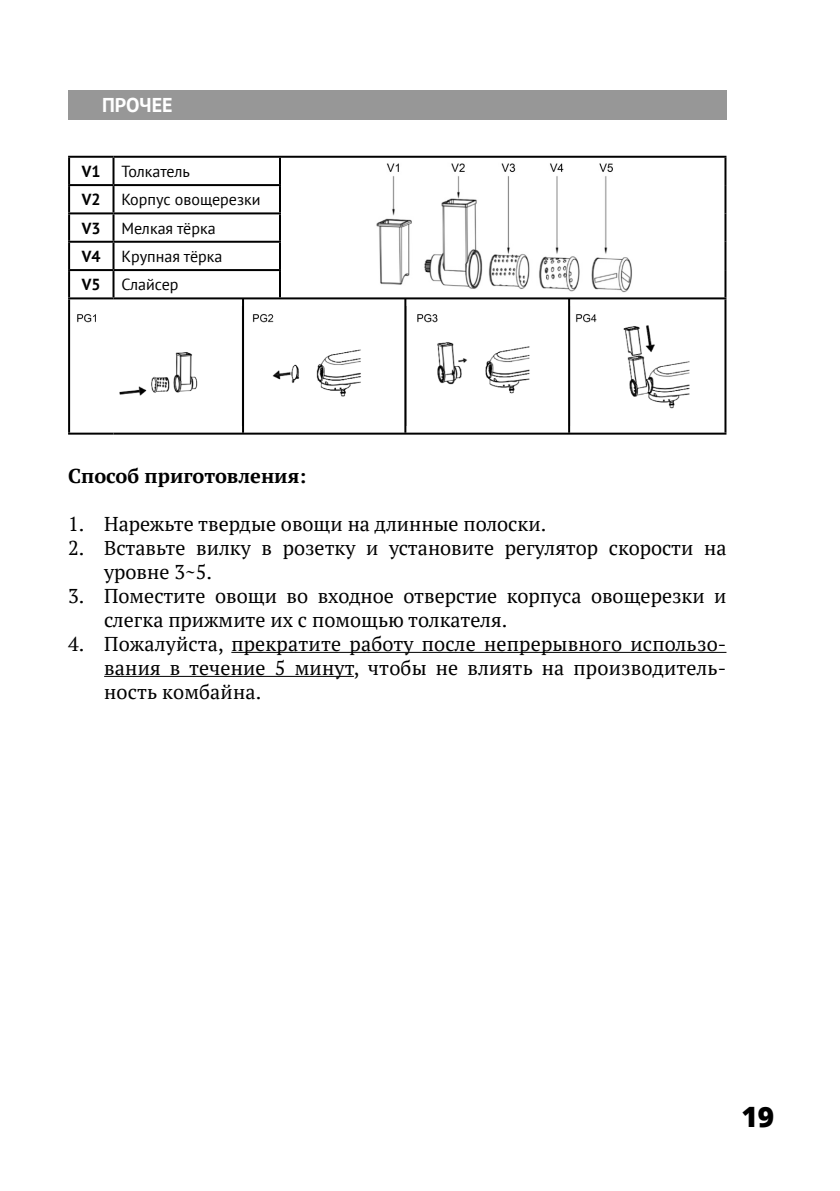
<style>
.page{position:relative;width:840px;height:1191px;background:#fff}
.page>*{position:absolute;margin:0;border:0;box-sizing:border-box;transform-origin:0 0}
.t1{font:800 28px "Open Sans";color:#000}
.t2{font:20px/24px "PT Serif";color:#000}
.t3{font:700 20px "PT Serif";color:#000}
.t4{font:700 20px "PT Sans";color:#fff}
.t5{font:16px "PT Sans";color:#000}
.t6{font:700 16px "PT Sans";color:#000}
</style>
<div class="page">
<div style="left:68px;top:91px;width:658px;height:29px;background:#979797"></div>
<hr style="left:68px;top:156px;width:45px;height:2px;background:#000">
<hr style="left:68px;top:158px;width:2px;height:26px;background:#000">
<hr style="left:113px;top:156px;width:167px;height:2px;background:#000">
<hr style="left:112px;top:158px;width:2px;height:26px;background:#000">
<hr style="left:280px;top:156px;width:446px;height:2px;background:#000">
<hr style="left:279px;top:158px;width:2px;height:26px;background:#000">
<hr style="left:724px;top:158px;width:2px;height:27px;background:#000">
<hr style="left:68px;top:184px;width:45px;height:2px;background:#000">
<hr style="left:68px;top:186px;width:2px;height:26px;background:#000">
<hr style="left:113px;top:184px;width:168px;height:2px;background:#000">
<hr style="left:112px;top:186px;width:2px;height:26px;background:#000">
<hr style="left:279px;top:186px;width:2px;height:26px;background:#000">
<hr style="left:724px;top:185px;width:2px;height:28px;background:#000">
<hr style="left:68px;top:212px;width:45px;height:2px;background:#000">
<hr style="left:68px;top:214px;width:2px;height:27px;background:#000">
<hr style="left:113px;top:212px;width:168px;height:2px;background:#000">
<hr style="left:112px;top:214px;width:2px;height:27px;background:#000">
<hr style="left:279px;top:214px;width:2px;height:27px;background:#000">
<hr style="left:724px;top:213px;width:2px;height:29px;background:#000">
<hr style="left:68px;top:241px;width:45px;height:2px;background:#000">
<hr style="left:68px;top:243px;width:2px;height:26px;background:#000">
<hr style="left:113px;top:241px;width:168px;height:2px;background:#000">
<hr style="left:112px;top:243px;width:2px;height:26px;background:#000">
<hr style="left:279px;top:243px;width:2px;height:26px;background:#000">
<hr style="left:724px;top:242px;width:2px;height:28px;background:#000">
<hr style="left:68px;top:269px;width:45px;height:2px;background:#000">
<hr style="left:68px;top:271px;width:2px;height:26px;background:#000">
<hr style="left:113px;top:269px;width:168px;height:2px;background:#000">
<hr style="left:112px;top:271px;width:2px;height:26px;background:#000">
<hr style="left:279px;top:271px;width:2px;height:26px;background:#000">
<hr style="left:724px;top:270px;width:2px;height:27px;background:#000">
<hr style="left:68px;top:297px;width:45px;height:2px;background:#000">
<hr style="left:68px;top:299px;width:2px;height:133px;background:#000">
<hr style="left:113px;top:297px;width:167px;height:2px;background:#000">
<hr style="left:280px;top:297px;width:446px;height:2px;background:#000">
<hr style="left:724px;top:299px;width:2px;height:133px;background:#000">
<hr style="left:68px;top:432px;width:45px;height:2px;background:#000">
<hr style="left:113px;top:432px;width:167px;height:2px;background:#000">
<hr style="left:280px;top:432px;width:446px;height:2px;background:#000">
<img style="left:376px;top:163px;width:256px;height:130px">
<img style="left:77px;top:306px;width:613px;height:119px">
<hr style="left:242px;top:298px;width:2px;height:135px;background:#000">
<hr style="left:404px;top:298px;width:2px;height:135px;background:#000">
<hr style="left:567px;top:298px;width:2px;height:135px;background:#000">
<hr style="left:231px;top:652px;width:495px;height:1px;background:#000">
<hr style="left:104px;top:676px;width:249px;height:1px;background:#000">
<p class="t4" style="left:102px;top:92px;width:72px">ПРОЧЕЕ</p>
<p class="t6" style="left:82px;top:161px;width:20px">V1</p>
<p class="t5" style="left:121px;top:161px;width:70px">Толкатель</p>
<p class="t6" style="left:82px;top:189px;width:20px">V2</p>
<p class="t5" style="left:121px;top:189px;width:140px">Корпус овощерезки</p>
<p class="t6" style="left:82px;top:218px;width:20px">V3</p>
<p class="t5" style="left:121px;top:218px;width:96px">Мелкая тёрка</p>
<p class="t6" style="left:82px;top:246px;width:20px">V4</p>
<p class="t5" style="left:121px;top:246px;width:102px">Крупная тёрка</p>
<p class="t6" style="left:82px;top:274px;width:20px">V5</p>
<p class="t5" style="left:121px;top:274px;width:59px">Слайсер</p>
<p class="t3" style="left:68px;top:462px;width:239px">Способ приготовления:</p>
<p class="t2" style="left:68px;top:511px;width:479px">1. Нарежьте твердые овощи на длинные полоски.</p>
<p class="t2" style="left:104px;top:535px;width:623px;text-indent:-36px">2. Вставьте вилку в розетку и установите регулятор скорости на уровне 3~5.</p>
<p class="t2" style="left:104px;top:583px;width:623px;text-indent:-36px">3. Поместите овощи во входное отверстие корпуса овощерезки и слегка прижмите их с помощью толкателя.</p>
<p class="t2" style="left:104px;top:631px;width:623px;text-align:justify;text-indent:-36px">4. Пожалуйста, прекратите работу после непрерывного использо&shy;вания в течение 5 минут, чтобы не влиять на производитель&shy;ность комбайна.</p>
<p class="t1" style="left:741px;top:1095px;width:34px">19</p>
</div>
